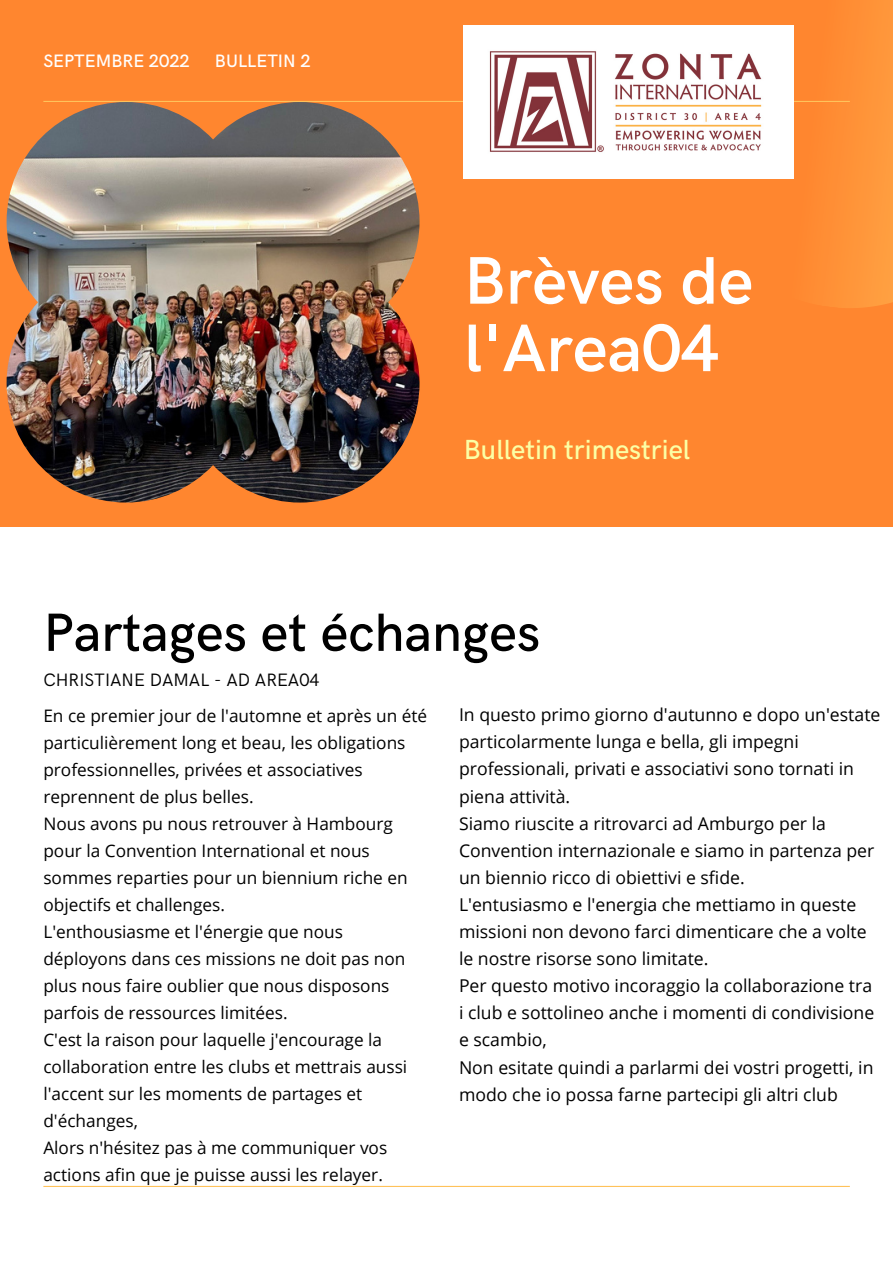
<style>
.page{position:relative;width:893px;height:1264px;background:#fff}
.page>*{position:absolute;margin:0;border:0;box-sizing:border-box;transform-origin:0 0}
.t1{font:600 67.5px/67.5px "HK Grotesk";color:#fff}
.t2{font:500 54px "HK Grotesk";color:#000}
.t3{font:500 27.75px "HK Grotesk";color:#fbffa5}
.t4{font:18px "HK Grotesk";color:#000}
.t5{font:500 18px "HK Grotesk";color:#fff}
.t6{font:17.7px/27.2px "Open Sans";color:#000}
.t7{font:17.25px/27px "Open Sans";color:#000}
</style>
<div class="page">
<div style="left:0;top:0;width:892px;height:526px;background:#ff862f"></div>
<svg style="left:670px;top:0;width:222px;height:308px"></svg>
<hr style="left:43px;top:101px;width:806px;height:1px;background:#ffc25a">
<img style="left:7px;top:102px;width:412px;height:400px">
<hr style="left:43px;top:1185px;width:806px;height:1px;background:#ffc25a">
<img style="left:464px;top:25px;width:329px;height:153px">
<p class="t5" style="left:43px;top:51px;width:148px">SEPTEMBRE 2022</p>
<p class="t5" style="left:215px;top:51px;width:97px">BULLETIN 2</p>
<h1 class="t1" style="left:464px;top:249px;width:291px">Brèves de l'Area04</h1>
<h3 class="t3" style="left:464px;top:434px;width:228px">Bulletin trimestriel</h3>
<h2 class="t2" style="left:43px;top:602px;width:498px">Partages et échanges</h2>
<p class="t4" style="left:43px;top:670px;width:278px">CHRISTIANE DAMAL - AD AREA04</p>
<p class="t7" style="left:43px;top:701px;width:385px">En ce premier jour de l'automne et après un été particulièrement long et beau, les obligations professionnelles, privées et associatives reprennent de plus belles.<br>Nous avons pu nous retrouver à Hambourg pour la Convention International et nous sommes reparties pour un biennium riche en objectifs et challenges.<br>L'enthousiasme et l'énergie que nous déployons dans ces missions ne doit pas non plus nous faire oublier que nous disposons parfois de ressources limitées.<br>C'est la raison pour laquelle j'encourage la collaboration entre les clubs et mettrais aussi l'accent sur les moments de partages et d'échanges,<br>Alors n'hésitez pas à me communiquer vos actions afin que je puisse aussi les relayer.</p>
<p class="t6" style="left:459px;top:700px;width:423px">In questo primo giorno d'autunno e dopo un'estate particolarmente lunga e bella, gli impegni professionali, privati e associativi sono tornati in piena attività.<br>Siamo riuscite a ritrovarci ad Amburgo per la Convention internazionale e siamo in partenza per un biennio ricco di obiettivi e sfide.<br>L'entusiasmo e l'energia che mettiamo in queste missioni non devono farci dimenticare che a volte le nostre risorse sono limitate.<br>Per questo motivo incoraggio la collaborazione tra i club e sottolineo anche i momenti di condivisione e scambio,<br>Non esitate quindi a parlarmi dei vostri progetti, in modo che io possa farne partecipi gli altri club</p>
</div>
